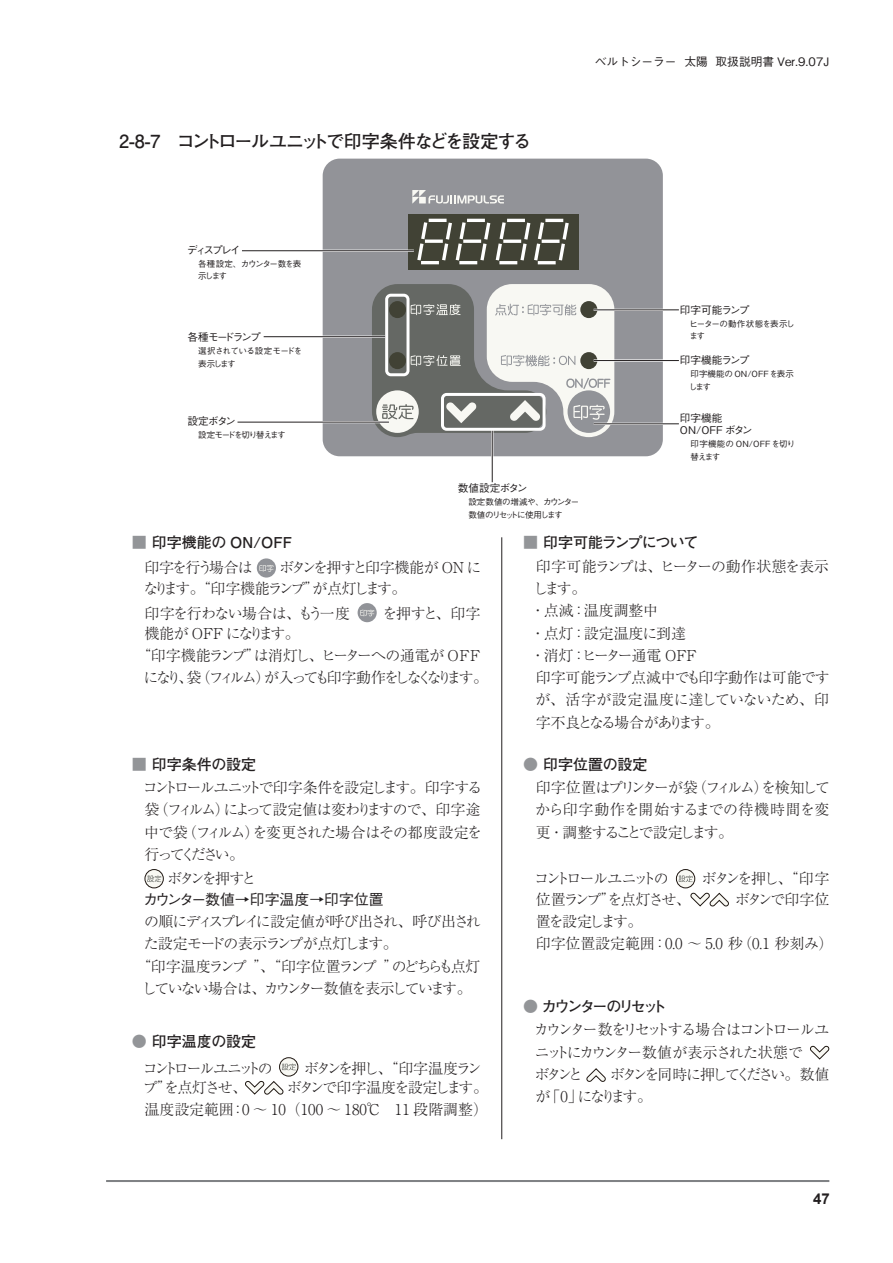
<style>
.page{position:relative;width:893px;height:1263px;background:#fff}
.page>*{position:absolute;margin:0;border:0;box-sizing:border-box;transform-origin:0 0}
.t1{font:700 18px "Futo Go B101 Pro";letter-spacing:-.075em;color:#231f20}
.t2{font:700 15px "Futo Go B101 Pro";color:#231f20}
.t3{font:700 15px "Futo Go B101 Pro";letter-spacing:-.075em;color:#231f20}
.t4{font:700 15px "Futo Go B101 Pro";letter-spacing:-.165em;color:#231f20}
.t5{font:700 15px "Arial";color:#231f20}
.t6{font:300 14.85px/22.4px "Ryumin Pro";letter-spacing:-.09em;color:#231f20;text-align:justify}
.t7{font:300 14.85px/22.4px "Ryumin Pro";letter-spacing:-.15em;color:#231f20}
.t8{font:300 14.85px/22.4px "Ryumin Pro";color:#231f20;text-align:right}
.t9{font:300 14.85px "Ryumin Pro";letter-spacing:-.035em;color:#231f20}
.t10{font:300 14.85px "Ryumin Pro";letter-spacing:-.13em;color:#231f20}
.t11{font:300 14.85px "Ryumin Pro";letter-spacing:-.185em;color:#231f20}
.t12{font:300 14.85px/22.4px "Ryumin Pro";letter-spacing:-.175em;color:#231f20}
.t13{font:300 14.85px "Ryumin Pro";letter-spacing:-.12em;color:#231f20}
.t14{font:300 14.85px "Ryumin Pro";letter-spacing:-.055em;color:#231f20}
.t15{font:300 14.85px "Ryumin Pro";letter-spacing:-.03em;color:#231f20}
.t16{font:300 14.85px "Ryumin Pro";letter-spacing:-.01em;color:#231f20}
.t17{font:500 14.85px "Gothic BBB Pro";color:#231f20}
.t18{font:300 14.85px "Ryumin Pro";letter-spacing:-.065em;color:#231f20}
.t19{font:300 14.85px "Ryumin Pro";letter-spacing:-.14em;color:#231f20}
.t20{font:300 14.85px "Ryumin Pro";letter-spacing:-.225em;color:#231f20}
.t21{font:300 14.85px "Ryumin Pro";letter-spacing:-.195em;color:#231f20}
.t22{font:300 14.85px "Ryumin Pro";letter-spacing:-.115em;color:#231f20}
.t23{font:300 14.85px "Ryumin Pro";letter-spacing:-.18em;color:#231f20}
.t24{font:500 11.7px "Gothic BBB Pro";color:#231f20}
.t25{font:500 10.65px "Gothic BBB Pro";letter-spacing:-.05em;color:#231f20}
.t26{font:500 10.65px/12.8px "Gothic BBB Pro";color:#231f20}
.t27{font:500 10.65px "Gothic BBB Pro";letter-spacing:-.095em;color:#231f20}
.t28{font:500 10.65px "Gothic BBB Pro";letter-spacing:-.155em;color:#231f20}
.t29{font:500 10.65px "Gothic BBB Pro";letter-spacing:-.025em;color:#231f20}
.t30{font:500 8.55px/12.8px "Gothic BBB Pro";letter-spacing:-.145em;color:#231f20}
.t31{font:500 8.55px/12.8px "Gothic BBB Pro";letter-spacing:-.06em;color:#231f20}
.t32{font:500 8.55px/12.8px "Gothic BBB Pro";letter-spacing:.005em;color:#231f20}
.t33{font:500 8.55px/12.8px "Gothic BBB Pro";letter-spacing:-.14em;color:#231f20}
.t34{font:500 8.55px/12.8px "Gothic BBB Pro";color:#231f20}
.t35{font:500 8.55px/12.8px "Gothic BBB Pro";letter-spacing:-.085em;color:#231f20}
.s1{color:#939598}
</style>
<div class="page">
<hr style="left:106px;top:1180px;width:723px;height:2px;background:#808285">
<hr style="left:501px;top:537px;width:1px;height:602px;background:#231f20">
<div style="left:323px;top:159px;width:340px;height:297px;background:#929398;border-radius:17px"></div>
<svg style="left:412px;top:190px;width:92px;height:13px"></svg>
<div style="left:408px;top:214px;width:170px;height:55px;background:#414235"></div>
<svg style="left:372px;top:284px;width:242px;height:153px"></svg>
<hr style="left:429px;top:219px;width:18px;height:3px;background:#fff">
<svg style="left:430px;top:239px;width:10px;height:4px"></svg>
<hr style="left:421px;top:261px;width:18px;height:3px;background:#fff">
<svg style="left:417px;top:219px;width:13px;height:45px"></svg>
<hr style="left:467px;top:219px;width:18px;height:3px;background:#fff">
<hr style="left:463px;top:240px;width:18px;height:3px;background:#fff">
<hr style="left:459px;top:261px;width:18px;height:3px;background:#fff">
<svg style="left:440px;top:219px;width:28px;height:45px"></svg>
<hr style="left:507px;top:219px;width:18px;height:3px;background:#fff">
<hr style="left:503px;top:240px;width:18px;height:3px;background:#fff">
<hr style="left:499px;top:261px;width:18px;height:3px;background:#fff">
<svg style="left:478px;top:219px;width:30px;height:45px"></svg>
<hr style="left:545px;top:219px;width:18px;height:3px;background:#fff">
<hr style="left:542px;top:240px;width:18px;height:3px;background:#fff">
<hr style="left:538px;top:261px;width:18px;height:3px;background:#fff">
<svg style="left:556px;top:219px;width:13px;height:42px"></svg>
<svg style="left:518px;top:219px;width:28px;height:45px"></svg>
<svg style="left:145px;top:869px;width:18px;height:19px"></svg>
<div style="left:145px;top:869px;width:19px;height:19px;border:1px solid #1f1712;border-radius:50%"></div>
<svg style="left:147px;top:875px;width:14px;height:7px"></svg>
<svg style="left:280px;top:1058px;width:18px;height:18px"></svg>
<div style="left:279px;top:1057px;width:19px;height:19px;border:1px solid #1f1712;border-radius:50%"></div>
<svg style="left:282px;top:1063px;width:14px;height:7px"></svg>
<svg style="left:245px;top:1080px;width:39px;height:15px"></svg>
<div style="left:257px;top:558px;width:19px;height:20px;background:#919398;border-radius:50%"></div>
<svg style="left:259px;top:565px;width:14px;height:7px"></svg>
<div style="left:358px;top:603px;width:19px;height:19px;background:#919398;border-radius:50%"></div>
<svg style="left:360px;top:609px;width:14px;height:7px"></svg>
<svg style="left:676px;top:869px;width:19px;height:19px"></svg>
<div style="left:676px;top:869px;width:19px;height:19px;border:1px solid #1f1712;border-radius:50%"></div>
<svg style="left:679px;top:875px;width:14px;height:7px"></svg>
<svg style="left:690px;top:892px;width:39px;height:15px"></svg>
<svg style="left:810px;top:1045px;width:20px;height:15px"></svg>
<svg style="left:586px;top:1068px;width:20px;height:14px"></svg>
<hr style="left:594px;top:309px;width:85px;height:2px;background:#fff">
<hr style="left:242px;top:250px;width:172px;height:2px;background:#fff">
<hr style="left:594px;top:359px;width:85px;height:3px;background:#fff">
<hr style="left:594px;top:310px;width:85px;height:1px;background:#231f20">
<hr style="left:242px;top:250px;width:172px;height:1px;background:#231f20">
<hr style="left:594px;top:360px;width:85px;height:1px;background:#231f20">
<hr style="left:237px;top:421px;width:152px;height:2px;background:#fff">
<hr style="left:491px;top:429px;width:2px;height:52px;background:#fff">
<hr style="left:594px;top:423px;width:85px;height:2px;background:#fff">
<hr style="left:237px;top:422px;width:152px;height:1px;background:#231f20">
<hr style="left:492px;top:430px;width:1px;height:52px;background:#231f20">
<hr style="left:594px;top:424px;width:85px;height:1px;background:#231f20">
<hr style="left:264px;top:336px;width:121px;height:2px;background:#fff">
<hr style="left:264px;top:336px;width:123px;height:1px;background:#231f20">
<div style="left:385px;top:294px;width:24px;height:82px;border:3px solid #fff;border-radius:4px"></div>
<div style="left:441px;top:393px;width:105px;height:38px;border:3px solid #fff;border-radius:4px"></div>
<p class="t1" style="left:119px;top:127px;width:413px">2-8-7　コントロールユニットで印字条件などを設定する</p>
<p class="t24" style="left:595px;top:52px;width:236px">ベルトシーラー 太陽 取扱説明書 Ver.9.07J</p>
<p class="t27" style="left:187px;top:241px;width:55px">ディスプレイ</p>
<p class="t33" style="left:198px;top:256px;width:105px">各種設定、カウンター数を表示します</p>
<p class="t28" style="left:188px;top:328px;width:75px">各種モードランプ</p>
<p class="t31" style="left:198px;top:343px;width:106px">選択されている設定モードを表示します</p>
<p class="t27" style="left:188px;top:412px;width:50px">設定ボタン</p>
<p class="t30" style="left:198px;top:427px;width:89px">設定モードを切り替えます</p>
<p class="t29" style="left:458px;top:480px;width:71px">数値設定ボタン</p>
<p class="t30" style="left:468px;top:495px;width:112px">設定数値の増減や、カウンター数値のリセットに使用します</p>
<p class="t25" style="left:680px;top:301px;width:71px">印字可能ランプ</p>
<p class="t35" style="left:690px;top:316px;width:107px">ヒーターの動作状態を表示します</p>
<p class="t34" style="left:689px;top:367px;width:107px">印字機能の ON/OFFを表示します</p>
<p class="t25" style="left:680px;top:352px;width:71px">印字機能ランプ</p>
<p class="t26" style="left:680px;top:410px;width:74px">印字機能<br>ON/OFF ボタン</p>
<p class="t32" style="left:691px;top:437px;width:106px">印字機能の ON/OFFを切り替えます</p>
<p class="t2" style="left:132px;top:531px;width:162px"><span class="s1">■</span> 印字機能の ON/OFF</p>
<p class="t22" style="left:145px;top:556px;width:110px">印字を行う場合は</p>
<p class="t7" style="left:143px;top:556px;width:340px;line-height:20.4px;text-indent:136px">ボタンを押すと印字機能が ON になります。“印字機能ランプ”が点灯します。</p>
<p class="t18" style="left:145px;top:601px;width:207px">印字を行わない場合は、もう一度</p>
<p class="t6" style="left:382px;top:601px;width:99px">を押すと、印字</p>
<p class="t6" style="left:145px;top:621px;width:157px">機能が OFF になります。</p>
<p class="t9" style="left:136px;top:644px;width:346px">“印字機能ランプ”は消灯し、ヒーターへの通電が OFF</p>
<p class="t11" style="left:144px;top:666px;width:346px">になり、袋（フィルム）が入っても印字動作をしなくなります。</p>
<p class="t2" style="left:132px;top:752px;width:126px"><span class="s1">■</span> 印字条件の設定</p>
<p class="t6" style="left:143px;top:775px;width:341px">コントロールユニットで印字条件を設定します。印字する袋（フィルム）によって設定値は変わりますので、印字途中で袋（フィルム）を変更された場合はその都度設定を行ってください。</p>
<p class="t23" style="left:167px;top:866px;width:91px">ボタンを押すと</p>
<p class="t17" style="left:143px;top:887px;width:242px">カウンター数値→印字温度→印字位置</p>
<p class="t6" style="left:144px;top:909px;width:338px">の順にディスプレイに設定値が呼び出され、呼び出され</p>
<p class="t6" style="left:144px;top:931px;width:255px">た設定モードの表示ランプが点灯します。</p>
<p class="t13" style="left:136px;top:954px;width:346px">“印字温度ランプ ”、“印字位置ランプ ”のどちらも点灯</p>
<p class="t10" style="left:142px;top:977px;width:331px">していない場合は、カウンター数値を表示しています。</p>
<p class="t2" style="left:132px;top:1029px;width:126px"><span class="s1">●</span> 印字温度の設定</p>
<p class="t20" style="left:143px;top:1057px;width:131px">コントロールユニットの</p>
<p class="t7" style="left:304px;top:1056px;width:180px">ボタンを押し、“印字温度ラン</p>
<p class="t6" style="left:143px;top:1075px;width:106px">プ”を点灯させ、</p>
<p class="t8" style="left:145px;top:1075px;width:345px">ボタンで印字温度を設定します。<br>温度設定範囲：0 ～ 10（100 ～ 180℃　11 段階調整）</p>
<p class="t3" style="left:523px;top:531px;width:177px"><span class="s1">■</span> 印字可能ランプについて</p>
<p class="t14" style="left:536px;top:554px;width:295px">印字可能ランプは、ヒーターの動作状態を表示</p>
<p class="t6" style="left:533px;top:576px;width:55px">します。</p>
<p class="t6" style="left:531px;top:598px;width:129px">・ 点滅：温度調整中</p>
<p class="t8" style="left:531px;top:621px;width:157px">・ 点灯：設定温度に到達</p>
<p class="t9" style="left:531px;top:644px;width:168px">・ 消灯：ヒーター通電 OFF</p>
<p class="t15" style="left:536px;top:666px;width:295px">印字可能ランプ点滅中でも印字動作は可能です</p>
<p class="t16" style="left:535px;top:688px;width:295px">が、活字が設定温度に達していないため、印</p>
<p class="t19" style="left:536px;top:711px;width:185px">字不良となる場合があります。</p>
<p class="t2" style="left:523px;top:752px;width:126px"><span class="s1">●</span> 印字位置の設定</p>
<p class="t6" style="left:535px;top:775px;width:296px">印字位置はプリンターが袋（フィルム）を検知してから印字動作を開始するまでの待機時間を変更・ 調整することで設定します。</p>
<p class="t21" style="left:534px;top:867px;width:136px">コントロールユニットの</p>
<p class="t7" style="left:702px;top:866px;width:129px">ボタンを押し、“ 印字</p>
<p class="t10" style="left:536px;top:887px;width:156px">位置ランプ”を点灯させ、</p>
<p class="t6" style="left:735px;top:887px;width:96px">ボタンで印字位</p>
<p class="t8" style="left:536px;top:909px;width:299px;text-align:left">置を設定します。<br>印字位置設定範囲：0.0 ～ 5.0 秒（0.1 秒刻み）</p>
<p class="t4" style="left:523px;top:994px;width:146px"><span class="s1">●</span> カウンターのリセット</p>
<p class="t7" style="left:534px;top:1017px;width:297px">カウンター数をリセットする場合はコントロールユニットにカウンター数値が表示された状態で<br>ボタンと</p>
<p class="t12" style="left:535px;top:1062px;width:295px;text-indent:74px">ボタンを同時に押してください。数値が「0」になります。</p>
<p class="t5" style="left:813px;top:1188px;width:18px">47</p>
</div>
